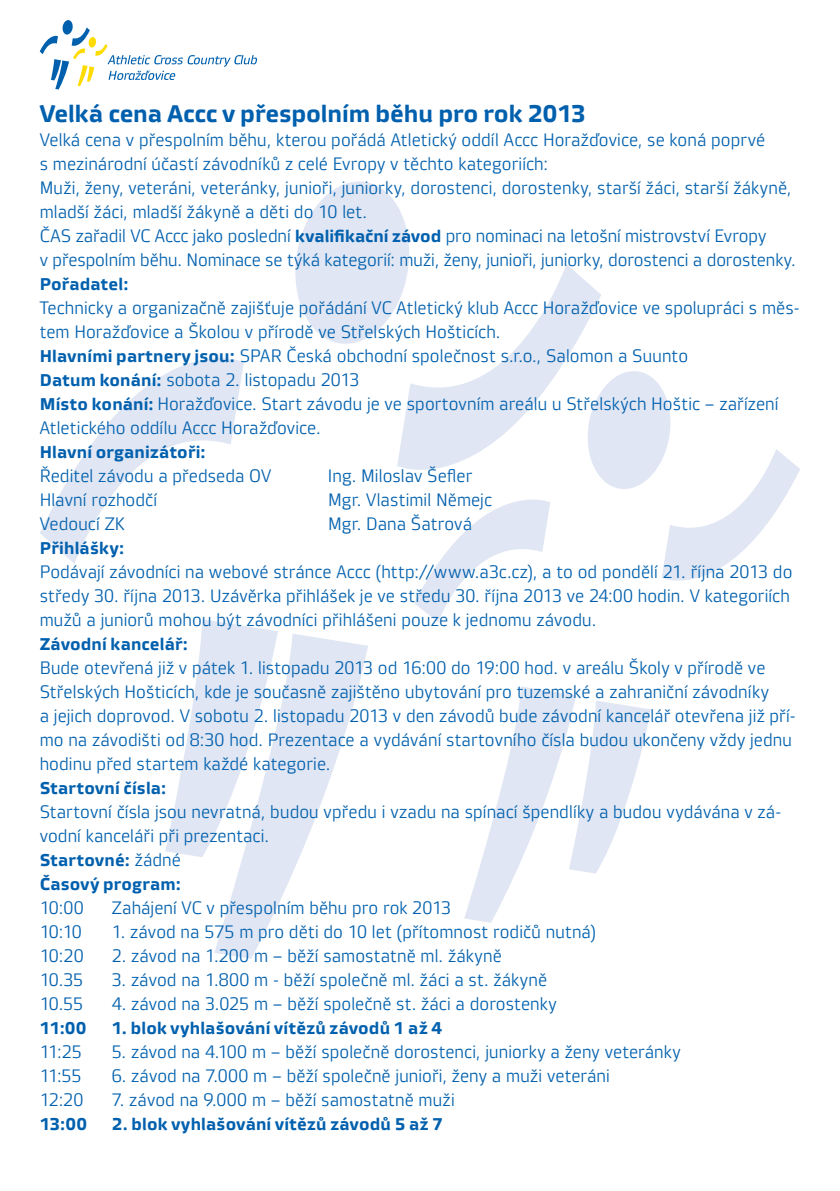
<style>
.page{position:relative;width:840px;height:1191px;background:#fff}
.page>*{position:absolute;margin:0;border:0;box-sizing:border-box;transform-origin:0 0}
.t1{font:700 24px "Vida 32 Pro";letter-spacing:-.005em;color:#0160ae}
.t2{font:18px/24px "Vida 31 Pro";letter-spacing:.005em;color:#0160ae}
.t3{font:700 17px/24px "Vida 32 Pro";letter-spacing:.01em;color:#0160ae}
.s1{font-family:"Vida 32 Pro";font-weight:700;font-size:17px}
.s2{font-family:"Vida 31 Pro";font-weight:400;font-size:18px}
</style>
<div class="page">
<svg style="left:295px;top:181px;width:114px;height:163px"></svg>
<svg style="left:397px;top:264px;width:204px;height:206px"></svg>
<svg style="left:40px;top:358px;width:204px;height:206px"></svg>
<svg style="left:165px;top:619px;width:113px;height:238px"></svg>
<svg style="left:214px;top:633px;width:154px;height:325px;fill:#e0e6f3"></svg>
<svg style="left:583px;top:371px;width:216px;height:209px"></svg>
<svg style="left:414px;top:499px;width:136px;height:123px"></svg>
<svg style="left:464px;top:686px;width:186px;height:236px"></svg>
<svg style="left:40px;top:20px;width:217px;height:69px"></svg>
<h1 class="t1" style="left:40px;top:95px;width:547px">Velká cena Accc v přespolním běhu pro rok 2013</h1>
<p class="t2" style="left:40px;top:127px;width:757px">Velká cena v přespolním běhu, kterou pořádá Atletický oddíl Accc Horažďovice, se koná poprvé<br>s mezinárodní účastí závodníků z celé Evropy v těchto kategoriích:<br>Muži, ženy, veteráni, veteránky, junioři, juniorky, dorostenci, dorostenky, starší žáci, starší žákyně, mladší žáci, mladší žákyně a děti do 10 let.<br>ČAS zařadil VC Accc jako poslední <span class="s1">kvalifikační závod</span> pro nominaci na letošní mistrovství Evropy<br>v přespolním běhu. Nominace se týká kategorií: muži, ženy, junioři, juniorky, dorostenci a dorostenky.</p>
<p class="t3" style="left:40px;top:271px;width:90px">Pořadatel:</p>
<p class="t2" style="left:40px;top:295px;width:761px">Technicky a organizačně zajišťuje pořádání VC Atletický klub Accc Horažďovice ve spolupráci s měs&shy;tem Horažďovice a Školou v přírodě ve Střelských Hošticích.<br><span class="s1">Hlavními partnery jsou:</span> SPAR Česká obchodní společnost s.r.o., Salomon a Suunto<br><span class="s1">Datum konání:</span> sobota 2. listopadu 2013<br><span class="s1">Místo konání:</span> Horažďovice. Start závodu je ve sportovním areálu u Střelských Hoštic – zařízení Atletického oddílu Accc Horažďovice.</p>
<p class="t3" style="left:40px;top:439px;width:167px">Hlavní organizátoři:</p>
<p class="t2" style="left:40px;top:463px;width:233px">Ředitel závodu a předseda OV</p>
<p class="t2" style="left:328px;top:463px;width:145px">Ing. Miloslav Šefler</p>
<p class="t2" style="left:40px;top:487px;width:119px">Hlavní rozhodčí</p>
<p class="t2" style="left:328px;top:487px;width:165px">Mgr. Vlastimil Němejc</p>
<p class="t2" style="left:40px;top:511px;width:87px">Vedoucí ZK</p>
<p class="t2" style="left:328px;top:511px;width:145px">Mgr. Dana Šatrová</p>
<p class="t3" style="left:40px;top:535px;width:86px">Přihlášky:</p>
<p class="t2" style="left:40px;top:559px;width:753px">Podávají závodníci na webové stránce Accc (http://www.a3c.cz), a to od pondělí 21. října 2013 do středy 30. října 2013. Uzávěrka přihlášek je ve středu 30. října 2013 ve 24:00 hodin. V kategoriích mužů a juniorů mohou být závodníci přihlášeni pouze k jednomu závodu.</p>
<p class="t3" style="left:40px;top:631px;width:149px">Závodní kancelář:</p>
<p class="t2" style="left:40px;top:655px;width:757px">Bude otevřená již v pátek 1. listopadu 2013 od 16:00 do 19:00 hod. v areálu Školy v přírodě ve Střelských Hošticích, kde je současně zajištěno ubytování pro tuzemské a zahraniční závodníky<br>a jejich doprovod. V sobotu 2. listopadu 2013 v den závodů bude závodní kancelář otevřena již pří&shy;mo na závodišti od 8:30 hod. Prezentace a vydávání startovního čísla budou ukončeny vždy jednu hodinu před startem každé kategorie.</p>
<p class="t3" style="left:40px;top:775px;width:128px">Startovní čísla:</p>
<p class="t2" style="left:40px;top:799px;width:742px">Startovní čísla jsou nevratná, budou vpředu i vzadu na spínací špendlíky a budou vydávána v zá&shy;vodní kanceláři při prezentaci.</p>
<p class="t3" style="left:40px;top:847px;width:143px">Startovné: <span class="s2">žádné<br></span>Časový program:</p>
<p class="t2" style="left:40px;top:895px;width:46px">10:00</p>
<p class="t2" style="left:112px;top:895px;width:340px">Zahájení VC v přespolním běhu pro rok 2013</p>
<p class="t2" style="left:40px;top:919px;width:44px">10:10</p>
<p class="t2" style="left:112px;top:919px;width:485px">1. závod na 575 m pro děti do 10 let (přítomnost rodičů nutná)</p>
<p class="t2" style="left:40px;top:943px;width:45px">10:20</p>
<p class="t2" style="left:112px;top:943px;width:391px">2. závod na 1.200 m – běží samostatně ml. žákyně</p>
<p class="t2" style="left:40px;top:967px;width:45px">10.35</p>
<p class="t2" style="left:112px;top:967px;width:436px">3. závod na 1.800 m - běží společně ml. žáci a st. žákyně</p>
<p class="t2" style="left:40px;top:991px;width:45px">10.55</p>
<p class="t2" style="left:112px;top:991px;width:446px">4. závod na 3.025 m – běží společně st. žáci a dorostenky</p>
<p class="t3" style="left:40px;top:1015px;width:48px">11:00</p>
<p class="t3" style="left:112px;top:1015px;width:332px">1. blok vyhlašování vítězů závodů 1 až 4</p>
<p class="t2" style="left:40px;top:1039px;width:44px">11:25</p>
<p class="t2" style="left:112px;top:1039px;width:570px">5. závod na 4.100 m – běží společně dorostenci, juniorky a ženy veteránky</p>
<p class="t2" style="left:40px;top:1063px;width:43px">11:55</p>
<p class="t2" style="left:112px;top:1063px;width:499px">6. závod na 7.000 m – běží společně junioři, ženy a muži veteráni</p>
<p class="t2" style="left:40px;top:1087px;width:45px">12:20</p>
<p class="t2" style="left:112px;top:1087px;width:344px">7. závod na 9.000 m – běží samostatně muži</p>
<p class="t3" style="left:40px;top:1111px;width:49px">13:00</p>
<p class="t3" style="left:112px;top:1111px;width:332px">2. blok vyhlašování vítězů závodů 5 až 7</p>
</div>
